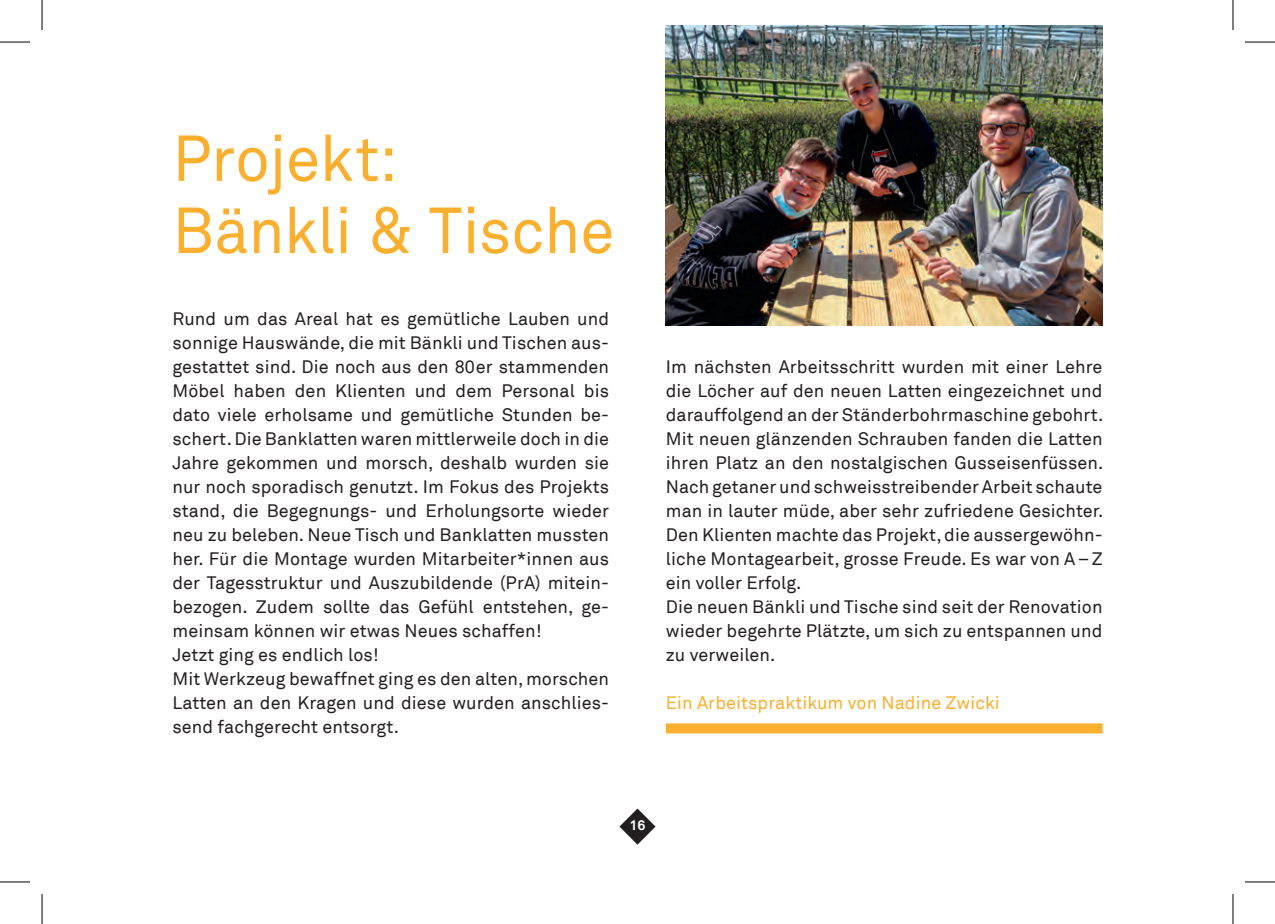
<style>
.page{position:relative;width:1275px;height:924px;background:#fff}
.page>*{position:absolute;margin:0;border:0;box-sizing:border-box;transform-origin:0 0}
.t1{font:64px/72px "Akkurat";letter-spacing:-.005em;color:#fbaf2e}
.t2{font:18px/24px "Akkurat";letter-spacing:.005em;color:#231f20}
.t3{font:18px "Akkurat";letter-spacing:.005em;color:#fbaf2e}
.t4{font:700 14px "Akkurat";color:#fff}
</style>
<div class="page">
<svg style="left:619px;top:808px;width:36px;height:36px"></svg>
<img style="left:666px;top:25px;width:436px;height:300px">
<div style="left:666px;top:723px;width:436px;height:10px;background:#fbaf2e"></div>
<hr style="left:0;top:42px;width:30px;height:1px;background:#000">
<hr style="left:1245px;top:42px;width:30px;height:1px;background:#000">
<hr style="left:0;top:881px;width:30px;height:1px;background:#000">
<hr style="left:1245px;top:881px;width:30px;height:1px;background:#000">
<hr style="left:42px;top:0;width:1px;height:30px;background:#000">
<hr style="left:42px;top:893px;width:1px;height:30px;background:#000">
<hr style="left:1232px;top:0;width:1px;height:30px;background:#000">
<hr style="left:1232px;top:893px;width:1px;height:30px;background:#000">
<h1 class="t1" style="left:172px;top:124px;width:443px">Projekt:<br>Bänkli &amp; Tische</h1>
<p class="t2" style="left:172px;top:307px;width:438px">Rund um das Areal hat es gemütliche Lauben und sonnige Hauswände, die mit Bänkli und Tischen aus&shy;gestattet sind. Die noch aus den 80er stammenden Möbel haben den Klienten und dem Personal bis dato viele erholsame und gemütliche Stunden be&shy;schert. Die Banklatten waren mittlerweile doch in die Jahre gekommen und morsch, deshalb wurden sie nur noch sporadisch genutzt. Im Fokus des Projekts stand, die Begegnungs- und Erholungsorte wieder neu zu beleben. Neue Tisch und Banklatten mussten her. Für die Montage wurden Mitarbeiter*innen aus der Tagesstruktur und Auszubildende (PrA) mitein&shy;bezogen. Zudem sollte das Gefühl entstehen, ge&shy;meinsam können wir etwas Neues schaffen!<br>Jetzt ging es endlich los!<br>Mit Werkzeug bewaffnet ging es den alten, morschen Latten an den Kragen und diese wurden anschlies&shy;send fachgerecht entsorgt.</p>
<p class="t2" style="left:666px;top:355px;width:439px">Im nächsten Arbeitsschritt wurden mit einer Lehre die Löcher auf den neuen Latten eingezeichnet und darauffolgend an der Ständerbohrmaschine gebohrt.<br>Mit neuen glänzenden Schrauben fanden die Latten ihren Platz an den nostalgischen Gusseisenfüssen.<br>Nach getaner und schweisstreibender Arbeit schaute man in lauter müde, aber sehr zufriedene Gesichter.<br>Den Klienten machte das Projekt, die aussergewöhn&shy;liche Montagearbeit, grosse Freude. Es war von A–Z ein voller Erfolg.<br>Die neuen Bänkli und Tische sind seit der Renovation wieder begehrte Plätzte, um sich zu entspannen und zu verweilen.</p>
<p class="t3" style="left:666px;top:692px;width:335px">Ein Arbeitspraktikum von Nadine Zwicki</p>
<p class="t4" style="left:629px;top:816px;width:17px">16</p>
</div>
